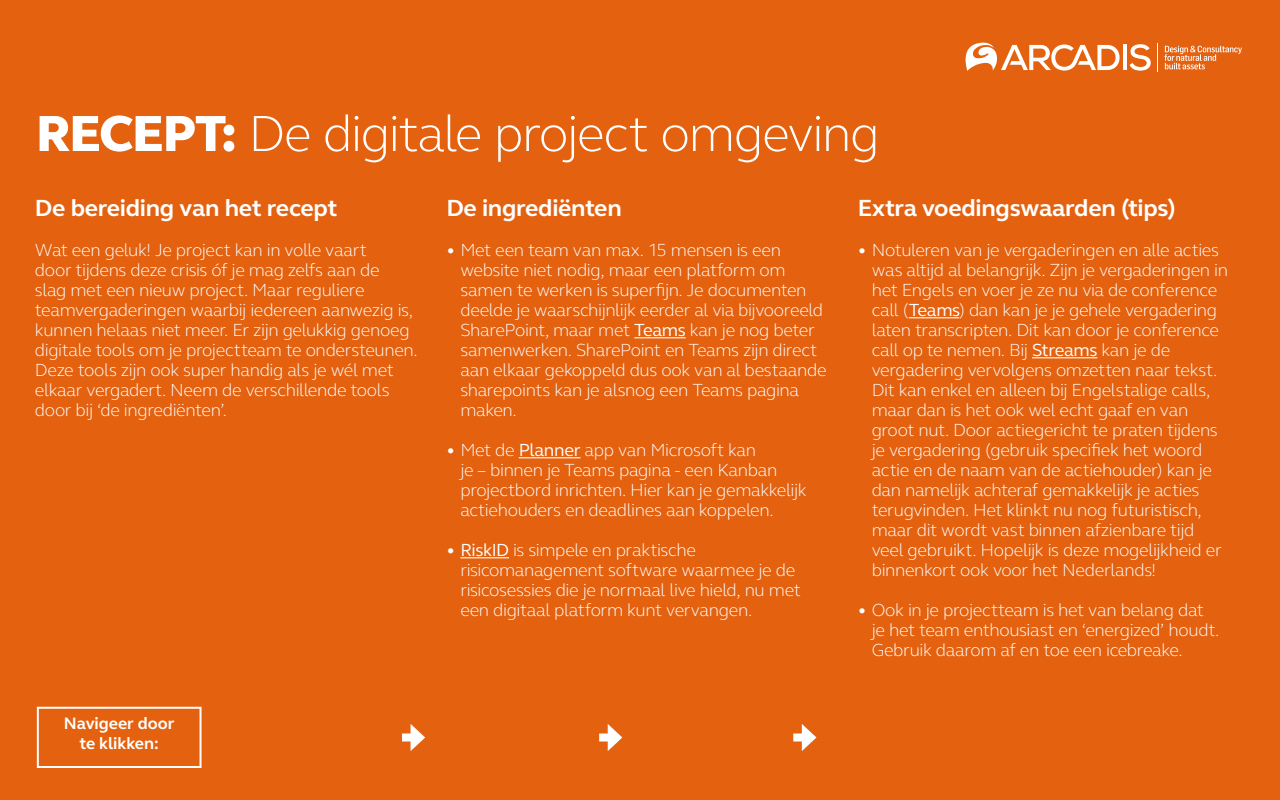
<style>
.page{position:relative;width:1280px;height:800px;background:#e3610f}
.page>*{position:absolute;margin:0;border:0;box-sizing:border-box;transform-origin:0 0}
.t1{font:300 52px "FS Elliot Pro";letter-spacing:-.03em;color:#fff}
.t2{font:700 24px "FS Elliot Pro";letter-spacing:-.015em;color:#fff}
.t3{font:300 18px/20px "FS Elliot Pro";letter-spacing:-.02em;color:#fff}
.t4{font:700 17px/20.4px "FS Elliot Pro";color:#fff;text-align:center}
.s1{font-weight:800}
.s2{font-weight:400}
</style>
<div class="page">
<svg style="left:1164px;top:46px;width:78px;height:23px"></svg>
<hr style="left:1123px;top:45px;width:4px;height:25px;background:#fff">
<svg style="left:1130px;top:44px;width:21px;height:27px"></svg>
<svg style="left:966px;top:43px;width:154px;height:28px"></svg>
<svg style="left:1157px;top:43px;width:1px;height:29px"></svg>
<hr style="left:634px;top:337px;width:52px;height:1px;background:#fff">
<hr style="left:519px;top:457px;width:61px;height:1px;background:#fff">
<hr style="left:460px;top:557px;width:49px;height:1px;background:#fff">
<hr style="left:909px;top:317px;width:50px;height:1px;background:#fff">
<hr style="left:1032px;top:357px;width:65px;height:1px;background:#fff">
<div style="left:402px;top:734px;width:14px;height:8px;background:#fff"></div>
<svg style="left:411px;top:724px;width:14px;height:27px"></svg>
<div style="left:599px;top:734px;width:15px;height:8px;background:#fff"></div>
<svg style="left:608px;top:724px;width:14px;height:27px"></svg>
<div style="left:793px;top:734px;width:15px;height:8px;background:#fff"></div>
<svg style="left:802px;top:724px;width:15px;height:27px"></svg>
<div style="left:37px;top:707px;width:165px;height:61px;border:2px solid #fff"></div>
<h1 class="t1" style="left:36px;top:99px;width:845px"><span class="s1">RECEPT:</span> De digitale project omgeving</h1>
<h2 class="t2" style="left:35px;top:192px;width:304px">De bereiding van het recept</h2>
<p class="t3" style="left:35px;top:239px;width:384px">Wat een geluk! Je project kan in volle vaart<br>door tijdens deze crisis óf je mag zelfs aan de<br>slag met een nieuw project. Maar reguliere teamvergaderingen waarbij iedereen aanwezig is, kunnen helaas niet meer. Er zijn gelukkig genoeg digitale tools om je projectteam te ondersteunen.<br>Deze tools zijn ook super handig als je wél met elkaar vergadert. Neem de verschillende tools door bij ‘de ingrediënten’.</p>
<h2 class="t2" style="left:446px;top:192px;width:177px">De ingrediënten</h2>
<p class="t3" style="left:460px;top:239px;width:368px;text-indent:-14px">• Met een team van max. 15 mensen is een website niet nodig, maar een platform om samen te werken is superfijn. Je documenten deelde je waarschijnlijk eerder al via bijvooreeld SharePoint, maar met <span class="s2">Teams</span> kan je nog beter samenwerken. SharePoint en Teams zijn direct aan elkaar gekoppeld dus ook van al bestaande sharepoints kan je alsnog een Teams pagina maken.</p>
<p class="t3" style="left:460px;top:439px;width:348px;text-indent:-14px">• Met de <span class="s2">Planner</span> app van Microsoft kan<br>je – binnen je Teams pagina - een Kanban projectbord inrichten. Hier kan je gemakkelijk actiehouders en deadlines aan koppelen.</p>
<p class="t3" style="left:460px;top:539px;width:342px;text-indent:-14px">• <span class="s2">RiskID</span> is simpele en praktische risicomanagement software waarmee je de risicosessies die je normaal live hield, nu met een digitaal platform kunt vervangen.</p>
<p class="t4" style="left:64px;top:712px;width:112px">Navigeer door te klikken:</p>
<h2 class="t2" style="left:858px;top:192px;width:320px">Extra voedingswaarden (tips)</h2>
<p class="t3" style="left:872px;top:239px;width:358px;text-indent:-14px">• Notuleren van je vergaderingen en alle acties was altijd al belangrijk. Zijn je vergaderingen in het Engels en voer je ze nu via de conference call (<span class="s2">Teams</span>) dan kan je je gehele vergadering laten transcripten. Dit kan door je conference call op te nemen. Bij <span class="s2">Streams</span> kan je de vergadering vervolgens omzetten naar tekst.<br>Dit kan enkel en alleen bij Engelstalige calls, maar dan is het ook wel echt gaaf en van groot nut. Door actiegericht te praten tijdens je vergadering (gebruik specifiek het woord actie en de naam van de actiehouder) kan je dan namelijk achteraf gemakkelijk je acties terugvinden. Het klinkt nu nog futuristisch, maar dit wordt vast binnen afzienbare tijd veel gebruikt. Hopelijk is deze mogelijkheid er binnenkort ook voor het Nederlands!</p>
<p class="t3" style="left:872px;top:599px;width:349px;text-indent:-14px">• Ook in je projectteam is het van belang dat je het team enthousiast en ‘energized’ houdt.<br>Gebruik daarom af en toe een icebreake.</p>
</div>
